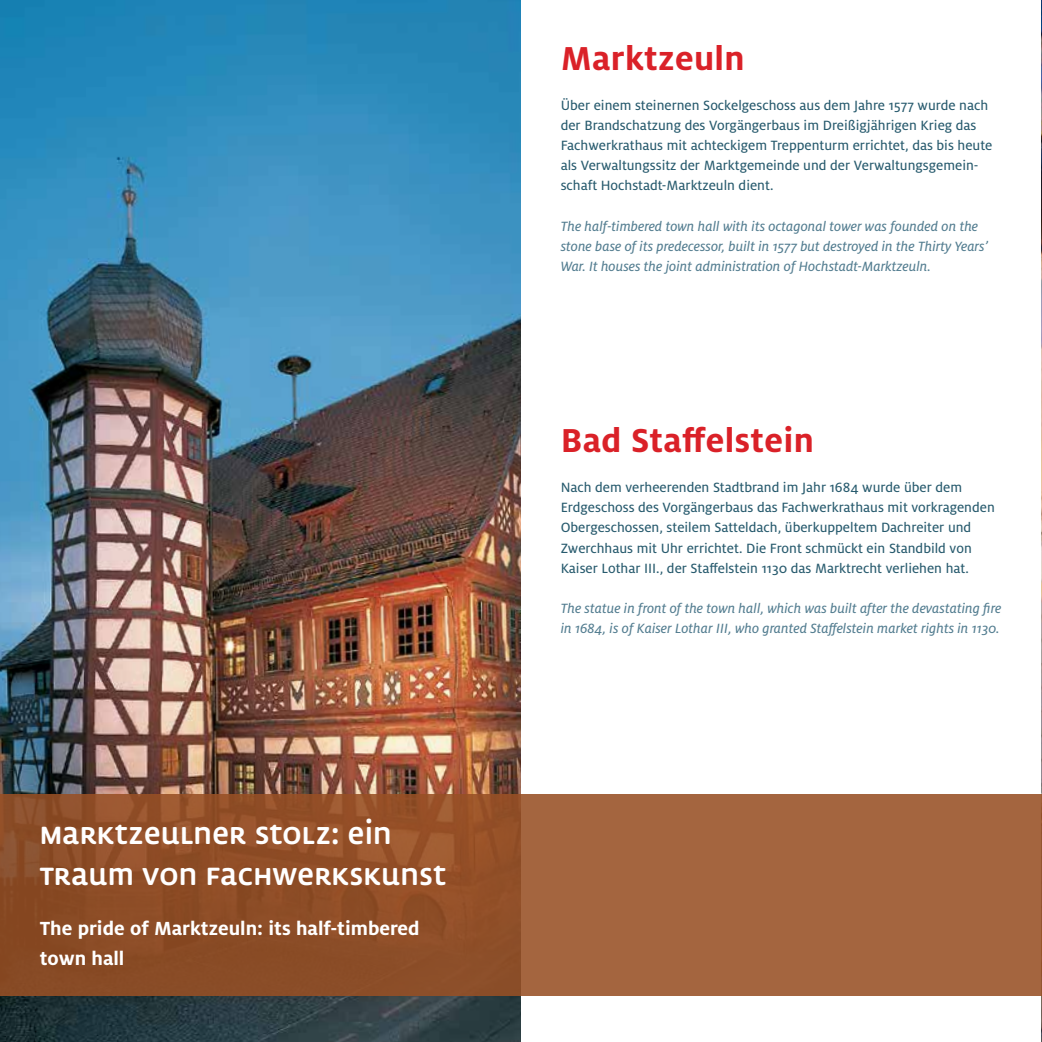
<style>
.page{position:relative;width:1042px;height:1042px;background:#fff}
.page>*{position:absolute;margin:0;border:0;box-sizing:border-box;transform-origin:0 0}
.t1{font:700 36.75px "Milo OT";letter-spacing:.01em;color:#da2128}
.t2{font:26.25px/40.2px "Oberfranken Headline";color:#fff}
.t3{font:700 21px/30.3px "Milo OT";color:#fff}
.t4{font:14.88px/20.1px "Milo OT Text";color:#285b6e}
.t5{font:14.88px/20.1px "Milo OT Text Ita";color:#537d90}
</style>
<div class="page">
<img style="left:1041px;top:0;width:1px;height:1042px">
<img style="left:0;top:0;width:521px;height:1042px">
<svg style="left:0;top:794px;width:1042px;height:201px;background:#995933"></svg>
<h2 class="t2" style="left:40px;top:815px;width:408px">MARKTZEULNER STOLZ: EIN<br>TRAUM VON FACHWERKSKUNST</h2>
<h3 class="t3" style="left:40px;top:913px;width:381px">The pride of Marktzeuln: its half-timbered town hall</h3>
<h1 class="t1" style="left:561px;top:37px;width:185px">Marktzeuln</h1>
<p class="t4" style="left:561px;top:95px;width:433px">Über einem steinernen Sockelgeschoss aus dem Jahre 1577 wurde nach der Brandschatzung des Vorgängerbaus im Dreißigjährigen Krieg das Fachwerkrathaus mit achteckigem Treppenturm errichtet, das bis heute als Verwaltungssitz der Marktgemeinde und der Verwaltungsgemein&shy;schaft Hochstadt-Marktzeuln dient.</p>
<p class="t5" style="left:561px;top:216px;width:429px">The half-timbered town hall with its octagonal tower was founded on the stone base of its predecessor, built in 1577 but destroyed in the Thirty Years’<br>War. It houses the joint administration of Hochstadt-Marktzeuln.</p>
<h1 class="t1" style="left:561px;top:419px;width:255px">Bad Staffelstein</h1>
<p class="t4" style="left:561px;top:477px;width:436px">Nach dem verheerenden Stadtbrand im Jahr 1684 wurde über dem Erdgeschoss des Vorgängerbaus das Fachwerkrathaus mit vorkragenden Obergeschossen, steilem Satteldach, überkuppeltem Dachreiter und Zwerchhaus mit Uhr errichtet. Die Front schmückt ein Standbild von Kaiser Lothar III., der Staffelstein 1130 das Marktrecht verliehen hat.</p>
<p class="t5" style="left:561px;top:598px;width:442px">The statue in front of the town hall, which was built after the devastating fire in 1684, is of Kaiser Lothar III, who granted Staffelstein market rights in 1130.</p>
</div>
